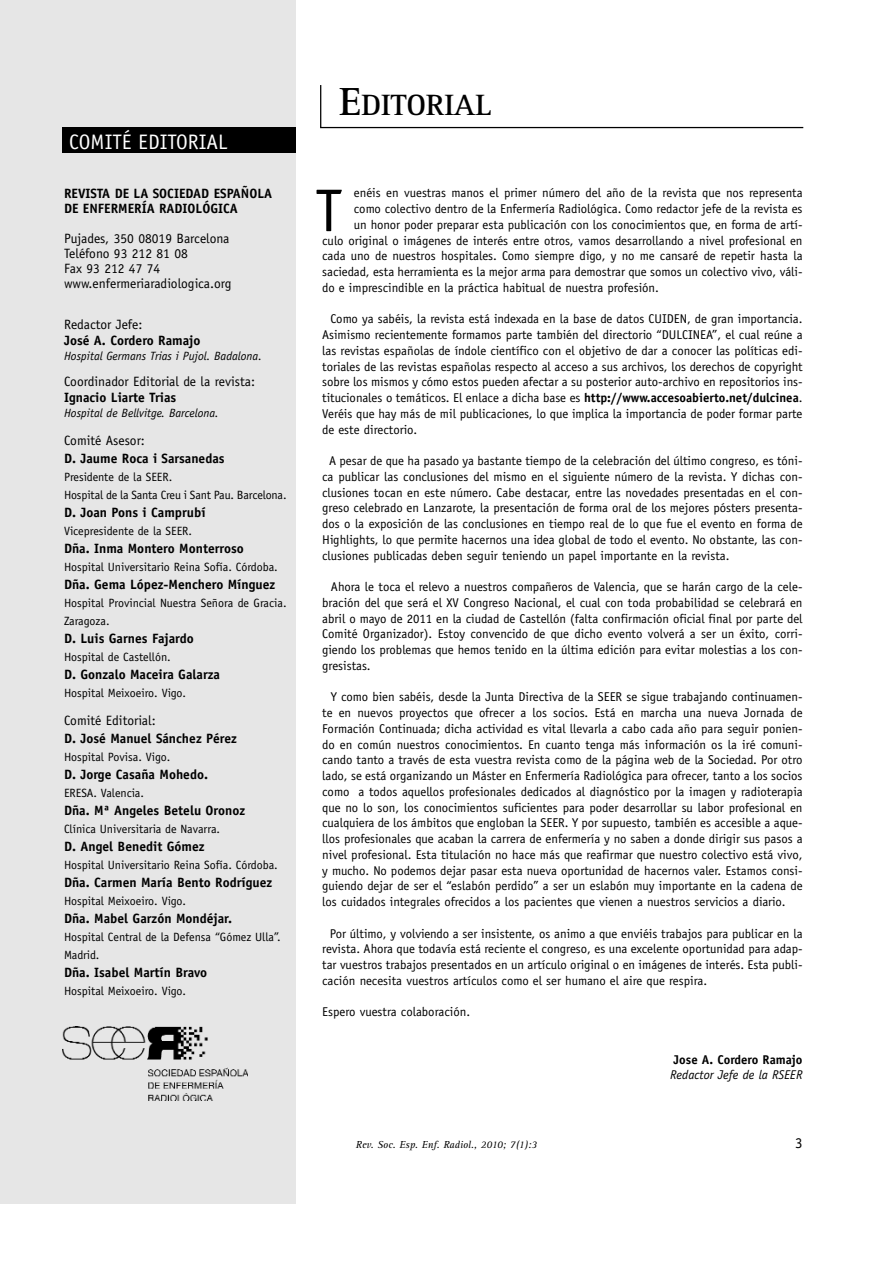
<style>
.page{position:relative;width:893px;height:1263px;background:#fff}
.page>*{position:absolute;margin:0;border:0;box-sizing:border-box;transform-origin:0 0}
.t1{font:60.45px "Officina Sans";color:#000}
.t2{font:700 30.3px "Rotis Serif";color:#000}
.t3{font:21px "Officina Sans";color:#fff}
.t4{font:15px "Officina Sans";color:#000}
.t5{font:700 13.5px/15px "Officina Sans";color:#000}
.t6{font:13.5px/15px "Officina Sans";color:#000}
.t7{font:12.75px/15.8px "Officina Sans";color:#000;text-align:justify}
.t8{font:italic 12.75px "Officina Sans";color:#000}
.t9{font:700 12.75px "Officina Sans";color:#000}
.t10{font:12px/18px "Officina Sans";color:#000}
.t11{font:italic 12px "Officina Sans";color:#000}
.t12{font:italic 10.5px "Rotis Serif";color:#000}
.s1{font-size:40.5px}
.s2{font-weight:700}
</style>
<div class="page">
<div style="left:0;top:0;width:296px;height:1203px;background:#e6e6e6"></div>
<svg style="left:320px;top:85px;width:484px;height:44px"></svg>
<div style="left:62px;top:128px;width:234px;height:25px;background:#000"></div>
<img style="left:62px;top:1027px;width:186px;height:74px">
<h3 class="t3" style="left:69px;top:133px;width:160px">COMITÉ EDITORIAL</h3>
<p class="t5" style="left:64px;top:187px;width:210px">REVISTA DE LA SOCIEDAD ESPAÑOLA<br>DE ENFERMERÍA RADIOLÓGICA</p>
<p class="t6" style="left:64px;top:232px;width:169px">Pujades, 350 08019 Barcelona<br>Teléfono 93 212 81 08<br>Fax 93 212 47 74 www.enfermeriaradiologica.org</p>
<p class="t6" style="left:64px;top:318px;width:80px">Redactor Jefe:</p>
<p class="t5" style="left:64px;top:334px;width:138px">José A. Cordero Ramajo</p>
<p class="t11" style="left:64px;top:351px;width:199px">Hospital Germans Trias i Pujol. Badalona.</p>
<p class="t6" style="left:64px;top:375px;width:192px">Coordinador Editorial de la revista:</p>
<p class="t5" style="left:64px;top:391px;width:114px">Ignacio Liarte Trias</p>
<p class="t11" style="left:64px;top:408px;width:156px">Hospital de Bellvitge. Barcelona.</p>
<p class="t6" style="left:64px;top:434px;width:82px">Comité Asesor:</p>
<p class="t5" style="left:64px;top:452px;width:162px">D. Jaume Roca i Sarsanedas</p>
<p class="t10" style="left:64px;top:469px;width:224px">Presidente de la SEER.<br>Hospital de la Santa Creu i Sant Pau. Barcelona.</p>
<p class="t5" style="left:64px;top:506px;width:143px">D. Joan Pons i Camprubí</p>
<p class="t10" style="left:64px;top:523px;width:129px">Vicepresidente de la SEER.</p>
<p class="t5" style="left:64px;top:542px;width:181px">Dña. Inma Montero Monterroso</p>
<p class="t10" style="left:64px;top:559px;width:215px">Hospital Universitario Reina Sofía. Córdoba.</p>
<p class="t5" style="left:64px;top:578px;width:213px">Dña. Gema López-Menchero Mínguez</p>
<p class="t10" style="left:64px;top:595px;width:224px">Hospital Provincial Nuestra Señora de Gracia.<br>Zaragoza.</p>
<p class="t5" style="left:64px;top:632px;width:131px">D. Luis Garnes Fajardo</p>
<p class="t10" style="left:64px;top:649px;width:108px">Hospital de Castellón.</p>
<p class="t5" style="left:64px;top:668px;width:157px">D. Gonzalo Maceira Galarza</p>
<p class="t10" style="left:64px;top:685px;width:124px">Hospital Meixoeiro. Vigo.</p>
<p class="t6" style="left:64px;top:714px;width:93px">Comité Editorial:</p>
<p class="t5" style="left:64px;top:732px;width:174px">D. José Manuel Sánchez Pérez</p>
<p class="t10" style="left:64px;top:749px;width:108px">Hospital Povisa. Vigo.</p>
<p class="t5" style="left:64px;top:768px;width:145px">D. Jorge Casaña Mohedo.</p>
<p class="t10" style="left:64px;top:785px;width:81px">ERESA. Valencia.</p>
<p class="t5" style="left:64px;top:804px;width:183px">Dña. Mª Angeles Betelu Oronoz</p>
<p class="t10" style="left:64px;top:821px;width:157px">Clínica Universitaria de Navarra.</p>
<p class="t5" style="left:64px;top:840px;width:142px">D. Angel Benedit Gómez</p>
<p class="t10" style="left:64px;top:857px;width:215px">Hospital Universitario Reina Sofía. Córdoba.</p>
<p class="t5" style="left:64px;top:876px;width:210px">Dña. Carmen María Bento Rodríguez</p>
<p class="t10" style="left:64px;top:893px;width:124px">Hospital Meixoeiro. Vigo.</p>
<p class="t5" style="left:64px;top:912px;width:169px">Dña. Mabel Garzón Mondéjar.</p>
<p class="t10" style="left:64px;top:929px;width:218px">Hospital Central de la Defensa “Gómez Ulla”.<br>Madrid.</p>
<p class="t5" style="left:64px;top:966px;width:145px">Dña. Isabel Martín Bravo</p>
<p class="t10" style="left:64px;top:983px;width:124px">Hospital Meixoeiro. Vigo.</p>
<h2 class="t2" style="left:339px;top:94px;width:154px"><span class="s1">E</span>DITORIAL</h2>
<p class="t7" style="left:354px;top:186px;width:450px">enéis en vuestras manos el primer número del año de la revista que nos representa</p>
<p class="t7" style="left:354px;top:202px;width:450px">como colectivo dentro de la Enfermería Radiológica. Como redactor jefe de la revista es</p>
<p class="t7" style="left:354px;top:218px;width:450px">un honor poder preparar esta publicación con los conocimientos que, en forma de artí-</p>
<p class="t7" style="left:322px;top:234px;width:482px">culo original o imágenes de interés entre otros, vamos desarrollando a nivel profesional en</p>
<p class="t7" style="left:322px;top:249px;width:482px">cada uno de nuestros hospitales. Como siempre digo, y no me cansaré de repetir hasta la</p>
<p class="t7" style="left:322px;top:265px;width:482px">saciedad, esta herramienta es la mejor arma para demostrar que somos un colectivo vivo, váli-</p>
<p class="t7" style="left:322px;top:281px;width:338px">do e imprescindible en la práctica habitual de nuestra profesión.</p>
<p class="t7" style="left:322px;top:312px;width:482px;text-indent:8px">Como ya sabéis, la revista está indexada en la base de datos CUIDEN, de gran importancia.<br>Asimismo recientemente formamos parte también del directorio “DULCINEA”, el cual reúne a las revistas españolas de índole científico con el objetivo de dar a conocer las políticas edi&shy;toriales de las revistas españolas respecto al acceso a sus archivos, los derechos de copyright sobre los mismos y cómo estos pueden afectar a su posterior auto-archivo en repositorios ins&shy;titucionales o temáticos. El enlace a dicha base es <span class="s2">http://www.accesoabierto.net/dulcinea</span>.<br>Veréis que hay más de mil publicaciones, lo que implica la importancia de poder formar parte de este directorio.</p>
<p class="t7" style="left:322px;top:454px;width:482px;text-indent:7px">A pesar de que ha pasado ya bastante tiempo de la celebración del último congreso, es tóni&shy;ca publicar las conclusiones del mismo en el siguiente número de la revista. Y dichas con&shy;clusiones tocan en este número. Cabe destacar, entre las novedades presentadas en el con&shy;greso celebrado en Lanzarote, la presentación de forma oral de los mejores pósters presenta&shy;dos o la exposición de las conclusiones en tiempo real de lo que fue el evento en forma de Highlights, lo que permite hacernos una idea global de todo el evento. No obstante, las con&shy;clusiones publicadas deben seguir teniendo un papel importante en la revista.</p>
<p class="t7" style="left:322px;top:580px;width:482px;text-indent:9px">Ahora le toca el relevo a nuestros compañeros de Valencia, que se harán cargo de la cele&shy;bración del que será el XV Congreso Nacional, el cual con toda probabilidad se celebrará en abril o mayo de 2011 en la ciudad de Castellón (falta confirmación oficial final por parte del Comité Organizador). Estoy convencido de que dicho evento volverá a ser un éxito, corri&shy;giendo los problemas que hemos tenido en la última edición para evitar molestias a los con&shy;gresistas.</p>
<p class="t7" style="left:322px;top:690px;width:482px;text-indent:9px">Y como bien sabéis, desde la Junta Directiva de la SEER se sigue trabajando continuamen&shy;te en nuevos proyectos que ofrecer a los socios. Está en marcha una nueva Jornada de Formación Continuada; dicha actividad es vital llevarla a cabo cada año para seguir ponien&shy;do en común nuestros conocimientos. En cuanto tenga más información os la iré comuni&shy;cando tanto a través de esta vuestra revista como de la página web de la Sociedad. Por otro lado, se está organizando un Máster en Enfermería Radiológica para ofrecer, tanto a los socios como a todos aquellos profesionales dedicados al diagnóstico por la imagen y radioterapia que no lo son, los conocimientos suficientes para poder desarrollar su labor profesional en cualquiera de los ámbitos que engloban la SEER. Y por supuesto, también es accesible a aque&shy;llos profesionales que acaban la carrera de enfermería y no saben a donde dirigir sus pasos a nivel profesional. Esta titulación no hace más que reafirmar que nuestro colectivo está vivo, y mucho. No podemos dejar pasar esta nueva oportunidad de hacernos valer. Estamos consi&shy;guiendo dejar de ser el “eslabón perdido” a ser un eslabón muy importante en la cadena de los cuidados integrales ofrecidos a los pacientes que vienen a nuestros servicios a diario.</p>
<p class="t7" style="left:322px;top:927px;width:482px;text-indent:8px">Por último, y volviendo a ser insistente, os animo a que enviéis trabajos para publicar en la revista. Ahora que todavía está reciente el congreso, es una excelente oportunidad para adap&shy;tar vuestros trabajos presentados en un artículo original o en imágenes de interés. Esta publi&shy;cación necesita vuestros artículos como el ser humano el aire que respira.</p>
<p class="t7" style="left:322px;top:1005px;width:149px">Espero vuestra colaboración.</p>
<p class="t9" style="left:673px;top:1054px;width:130px">Jose A. Cordero Ramajo</p>
<p class="t8" style="left:670px;top:1070px;width:134px">Redactor Jefe de la RSEER</p>
<h1 class="t1" style="left:315px;top:187px;width:28px">T</h1>
<p class="t12" style="left:356px;top:1141px;width:183px">Rev. Soc. Esp. Enf. Radiol., 2010; 7(1):3</p>
<p class="t4" style="left:795px;top:1137px;width:9px">3</p>
</div>
